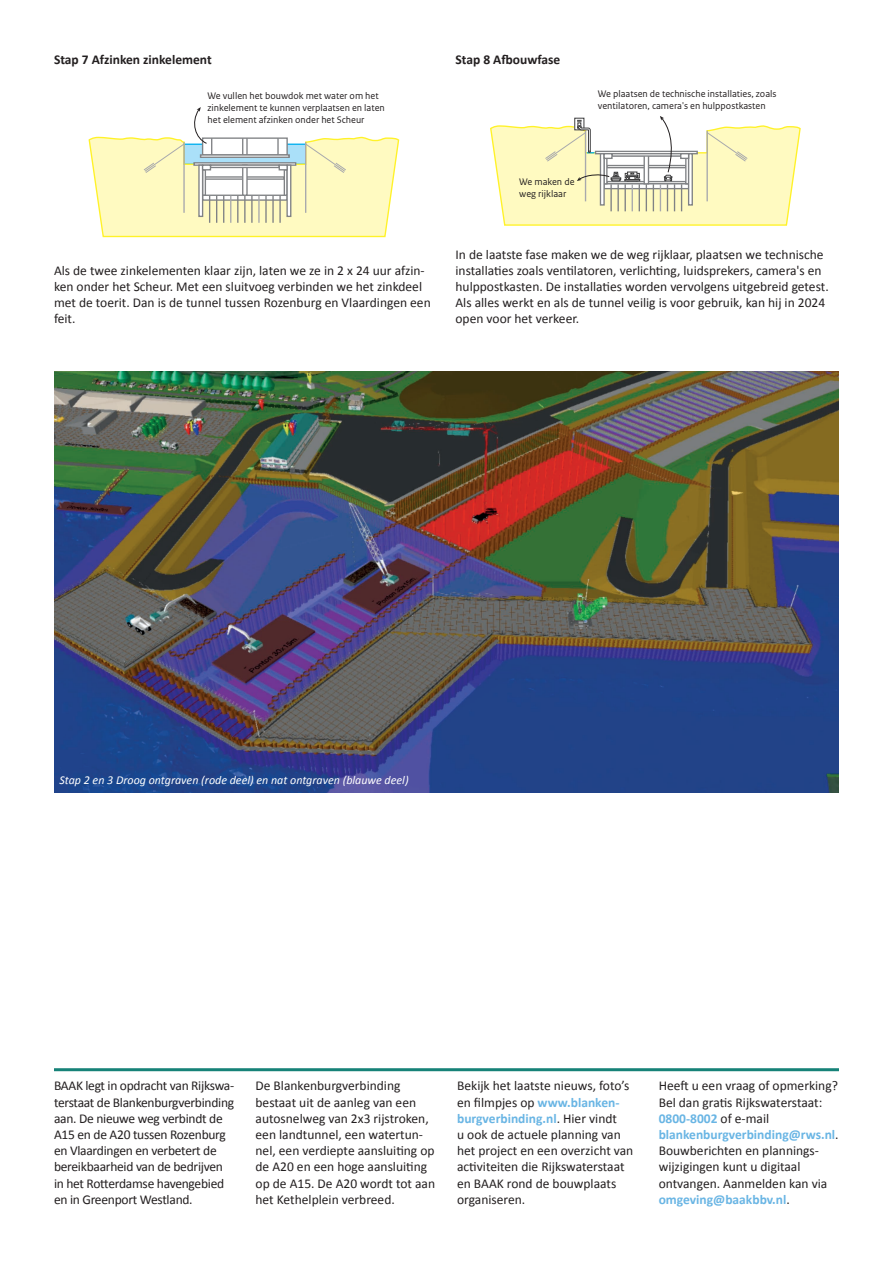
<style>
.page{position:relative;width:893px;height:1263px;background:#fff}
.page>*{position:absolute;margin:0;border:0;box-sizing:border-box;transform-origin:0 0}
.t1{font:700 14.85px "Rijksoverheid Sans Heading";color:#231f20}
.t2{font:13.5px/16.2px "Calibri";color:#231f20}
.t3{font:13.5px/16.2px "Calibri";letter-spacing:-.02em;color:#231f20}
.t4{font:700 13.5px "Calibri";color:#231f20}
.t5{font:italic 12px "Calibri";color:#fff}
.t6{font:9.9px/12px "Rijksoverheid Sans Text";color:#231f20}
.s1{font-weight:700;color:#69b5e4}
</style>
<div class="page">
<svg style="left:88px;top:107px;width:312px;height:131px"></svg>
<svg style="left:490px;top:116px;width:311px;height:110px"></svg>
<hr style="left:54px;top:1068px;width:785px;height:3px;background:#168278">
<img style="left:54px;top:371px;width:785px;height:421px">
<p class="t4" style="left:54px;top:51px;width:159px">Stap 7 Afzinken zinkelement</p>
<p class="t1" style="left:495px;top:50px;width:9px">8</p>
<p class="t4" style="left:455px;top:51px;width:106px">Stap 8 Afbouwfase</p>
<p class="t6" style="left:208px;top:90px;width:179px">We vullen het bouwdok met water om het zinkelement te kunnen verplaatsen en laten het element afzinken onder het Scheur</p>
<p class="t6" style="left:598px;top:88px;width:180px">We plaatsen de technische installaties, zoals ventilatoren, camera's en hulppostkasten</p>
<p class="t2" style="left:54px;top:262px;width:378px">Als de twee zinkelementen klaar zijn, laten we ze in 2 x 24 uur afzin&shy;ken onder het Scheur. Met een sluitvoeg verbinden we het zinkdeel met de toerit. Dan is de tunnel tussen Rozenburg en Vlaardingen een feit.</p>
<p class="t6" style="left:519px;top:176px;width:57px">We maken de weg rijklaar</p>
<p class="t2" style="left:455px;top:246px;width:375px">In de laatste fase maken we de weg rijklaar, plaatsen we technische installaties zoals ventilatoren, verlichting, luidsprekers, camera's en hulppostkasten. De installaties worden vervolgens uitgebreid getest.<br>Als alles werkt en als de tunnel veilig is voor gebruik, kan hij in 2024 open voor het verkeer.</p>
<p class="t5" style="left:60px;top:771px;width:351px">Stap 2 en 3 Droog ontgraven (rode deel) en nat ontgraven (blauwe deel)</p>
<p class="t3" style="left:54px;top:1078px;width:182px">BAAK legt in opdracht van Rijkswa&shy;terstaat de Blankenburgverbinding aan. De nieuwe weg verbindt de<br>A15 en de A20 tussen Rozenburg en Vlaardingen en verbetert de bereikbaarheid van de bedrijven in het Rotterdamse havengebied en in Greenport Westland.</p>
<p class="t2" style="left:256px;top:1078px;width:181px">De Blankenburgverbinding bestaat uit de aanleg van een autosnelweg van 2x3 rijstroken, een landtunnel, een watertun&shy;nel, een verdiepte aansluiting op de A20 en een hoge aansluiting op de A15. De A20 wordt tot aan het Kethelplein verbreed.</p>
<p class="t2" style="left:457px;top:1078px;width:178px">Bekijk het laatste nieuws, foto’s en filmpjes op <span class="s1">www.blanken&shy;burgverbinding.nl</span>. Hier vindt<br>u ook de actuele planning van het project en een overzicht van activiteiten die Rijkswaterstaat en BAAK rond de bouwplaats organiseren.</p>
<p class="t2" style="left:659px;top:1078px;width:181px">Heeft u een vraag of opmerking?<br>Bel dan gratis Rijkswaterstaat:<br><span class="s1">0800-8002</span> of e-mail <span class="s1">blankenburgverbinding@rws.nl</span>.<br>Bouwberichten en plannings&shy;wijzigingen kunt u digitaal ontvangen. Aanmelden kan via <span class="s1">omgeving@baakbbv.nl</span>.</p>
</div>
